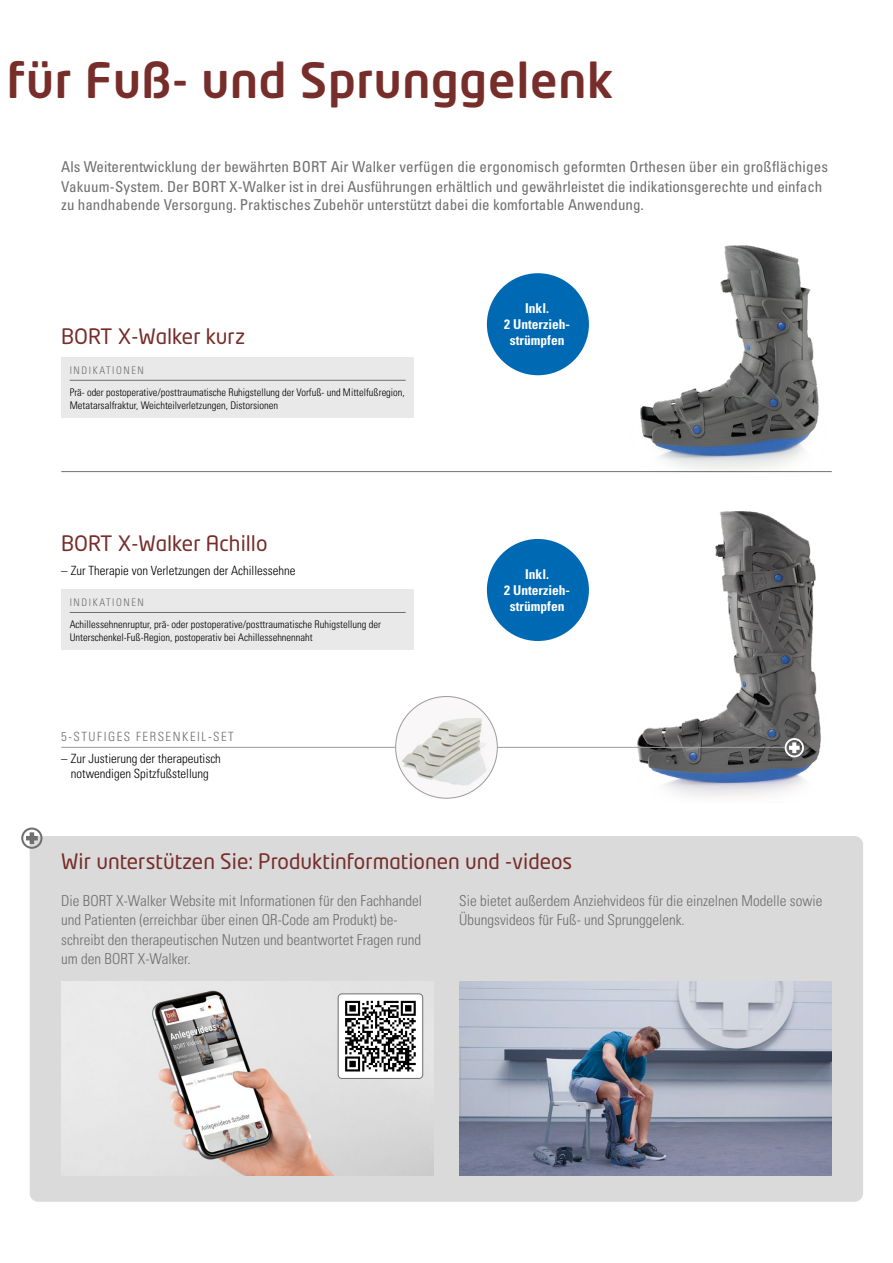
<style>
.page{position:relative;width:893px;height:1263px;background:#fff}
.page>*{position:absolute;margin:0;border:0;box-sizing:border-box;transform-origin:0 0}
.t1{font:500 48px "Neo Tech Pro";letter-spacing:.015em;color:#772d2a}
.t2{font:21px "Neo Tech Std";color:#772d2a}
.t3{font:condensed 15px/19.5px "Univers LT Pro";color:#706f6f}
.t4{font:300 condensed 15px/19.5px "Univers LT Pro";color:#706f6f}
.t5{font:700 condensed 13.5px/16.2px "Univers LT Pro";color:#fff;text-align:center}
.t6{font:300 condensed 12.75px/15px "Univers LT Pro";color:#000;text-align:center}
.t7{font:300 condensed 12.75px "Univers LT Pro";letter-spacing:.12em;color:#706f6f}
.t8{font:300 condensed 10.5px/13.5px "Univers LT Pro";color:#000}
.t9{font:300 condensed 10.5px "Univers LT Pro";letter-spacing:.15em;color:#706f6f}
</style>
<div class="page">
<img style="left:521px;top:245px;width:298px;height:226px">
<img style="left:592px;top:511px;width:229px;height:286px">
<hr style="left:61px;top:471px;width:771px;height:1px;background:#706f6f">
<div style="left:30px;top:836px;width:833px;height:366px;background:#dadada"></div>
<svg style="left:21px;top:827px;width:22px;height:22px"></svg>
<hr style="left:61px;top:747px;width:724px;height:1px;background:#9d9d9c">
<svg style="left:785px;top:738px;width:19px;height:19px"></svg>
<img style="left:396px;top:696px;width:101px;height:102px;border-radius:51px">
<div style="left:487px;top:539px;width:102px;height:102px;background:#0069b4;border-radius:50%"></div>
<div style="left:61px;top:590px;width:353px;height:60px;background:#e9e9e9"></div>
<hr style="left:70px;top:612px;width:336px;height:1px;background:#706f6f">
<div style="left:487px;top:273px;width:102px;height:102px;background:#0069b4;border-radius:50%"></div>
<div style="left:61px;top:357px;width:353px;height:60px;background:#e9e9e9"></div>
<hr style="left:70px;top:380px;width:336px;height:1px;background:#706f6f">
<img style="left:61px;top:981px;width:373px;height:195px">
<img style="left:459px;top:981px;width:373px;height:195px">
<div style="left:338px;top:994px;width:85px;height:84px;background:#fff;border-radius:4px"></div>
<svg style="left:345px;top:1000px;width:71px;height:72px"></svg>
<div style="left:338px;top:994px;width:85px;height:85px;border:1px solid #706f6f;border-radius:4px"></div>
<h1 class="t1" style="left:7px;top:50px;width:608px">für Fuß- und Sprunggelenk</h1>
<p class="t3" style="left:61px;top:157px;width:768px">Als Weiterentwicklung der bewährten BORT Air Walker verfügen die ergonomisch geformten Orthesen über ein großflächiges<br>Vakuum-System. Der BORT X-Walker ist in drei Ausführungen erhältlich und gewährleistet die indikationsgerechte und einfach</p>
<p class="t3" style="left:61px;top:194px;width:584px">zu handhabende Versorgung. Praktisches Zubehör unterstützt dabei die komfortable Anwendung.</p>
<p class="t5" style="left:504px;top:300px;width:66px">Inkl.<br>2 Unterzieh-</p>
<h2 class="t2" style="left:61px;top:323px;width:185px">BORT X-Walker kurz</h2>
<p class="t5" style="left:510px;top:332px;width:56px">strümpfen</p>
<p class="t9" style="left:70px;top:363px;width:76px">INDIKATIONEN</p>
<p class="t8" style="left:70px;top:384px;width:336px">Prä- oder postoperative/posttraumatische Ruhigstellung der Vorfuß- und Mittelfußregion,<br>Metatarsalfraktur, Weichteilverletzungen, Distorsionen</p>
<h2 class="t2" style="left:61px;top:531px;width:208px">BORT X-Walker Achillo</h2>
<p class="t6" style="left:61px;top:562px;width:236px">– Zur Therapie von Verletzungen der Achillessehne</p>
<p class="t9" style="left:70px;top:595px;width:76px">INDIKATIONEN</p>
<p class="t8" style="left:70px;top:617px;width:313px">Achillessehnenruptur, prä- oder postoperative/posttraumatische Ruhigstellung der<br>Unterschenkel-Fuß-Region, postoperativ bei Achillessehnennaht</p>
<p class="t7" style="left:61px;top:728px;width:174px">5-STUFIGES FERSENKEIL-SET</p>
<p class="t6" style="left:61px;top:751px;width:161px">– Zur Justierung der therapeutisch notwendigen Spitzfußstellung</p>
<p class="t5" style="left:504px;top:565px;width:66px">Inkl.<br>2 Unterzieh&shy;strümpfen</p>
<h2 class="t2" style="left:61px;top:848px;width:513px">Wir unterstützen Sie: Produktinformationen und -videos</h2>
<p class="t4" style="left:61px;top:890px;width:362px">Die BORT X-Walker Website mit Informationen für den Fachhandel und Patienten (erreichbar über einen QR-Code am Produkt) be&shy;schreibt den therapeutischen Nutzen und beantwortet Fragen rund um den BORT X-Walker.</p>
<p class="t4" style="left:459px;top:890px;width:365px">Sie bietet außerdem Anziehvideos für die einzelnen Modelle sowie<br>Übungsvideos für Fuß- und Sprunggelenk.</p>
</div>
